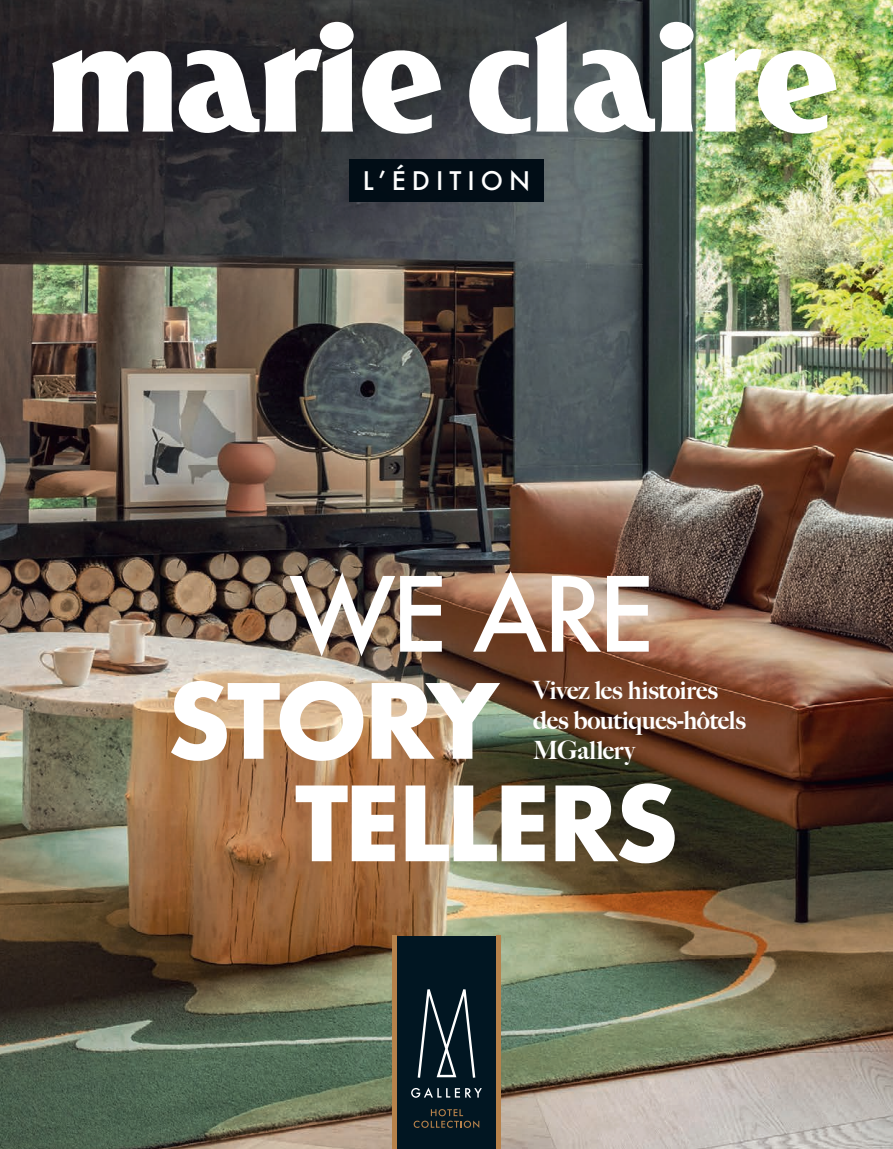
<style>
.page{position:relative;width:893px;height:1149px;background:#fff}
.page>*{position:absolute;margin:0;border:0;box-sizing:border-box;transform-origin:0 0}
.t1{font:700 100.35px "Futura";letter-spacing:-.045em;color:#fff}
.t2{font:500 100.35px "Futura";color:#fff}
.t3{font:900 25.2px/30.3px "Big Caslon FB";letter-spacing:-.005em;color:#fff}
.t4{font:500 24.9px "Futura";letter-spacing:.24em;color:#fff}
</style>
<div class="page">
<img style="left:0;top:0;width:893px;height:1148px">
<div style="left:396px;top:935px;width:101px;height:213px;background:#011622"></div>
<hr style="left:392px;top:935px;width:4px;height:213px;background:#b7824b">
<hr style="left:497px;top:935px;width:4px;height:213px;background:#b7824b">
<svg style="left:411px;top:1087px;width:71px;height:10px"></svg>
<svg style="left:418px;top:989px;width:57px;height:88px"></svg>
<svg style="left:414px;top:1109px;width:65px;height:18px"></svg>
<div style="left:327px;top:131px;width:239px;height:97px;background:#231f20;opacity:.5"></div>
<svg style="left:52px;top:21px;width:784px;height:121px"></svg>
<p class="t4" style="left:363px;top:164px;width:169px">L’ÉDITION</p>
<h1 class="t2" style="left:289px;top:545px;width:367px">WE ARE</h1>
<p class="t3" style="left:533px;top:674px;width:214px">Vivez les histoires des boutiques-hôtels</p>
<h1 class="t1" style="left:166px;top:648px;width:334px">STORY</h1>
<p class="t3" style="left:533px;top:735px;width:103px">MGallery</p>
<h1 class="t1" style="left:295px;top:750px;width:386px">TELLERS</h1>
</div>
